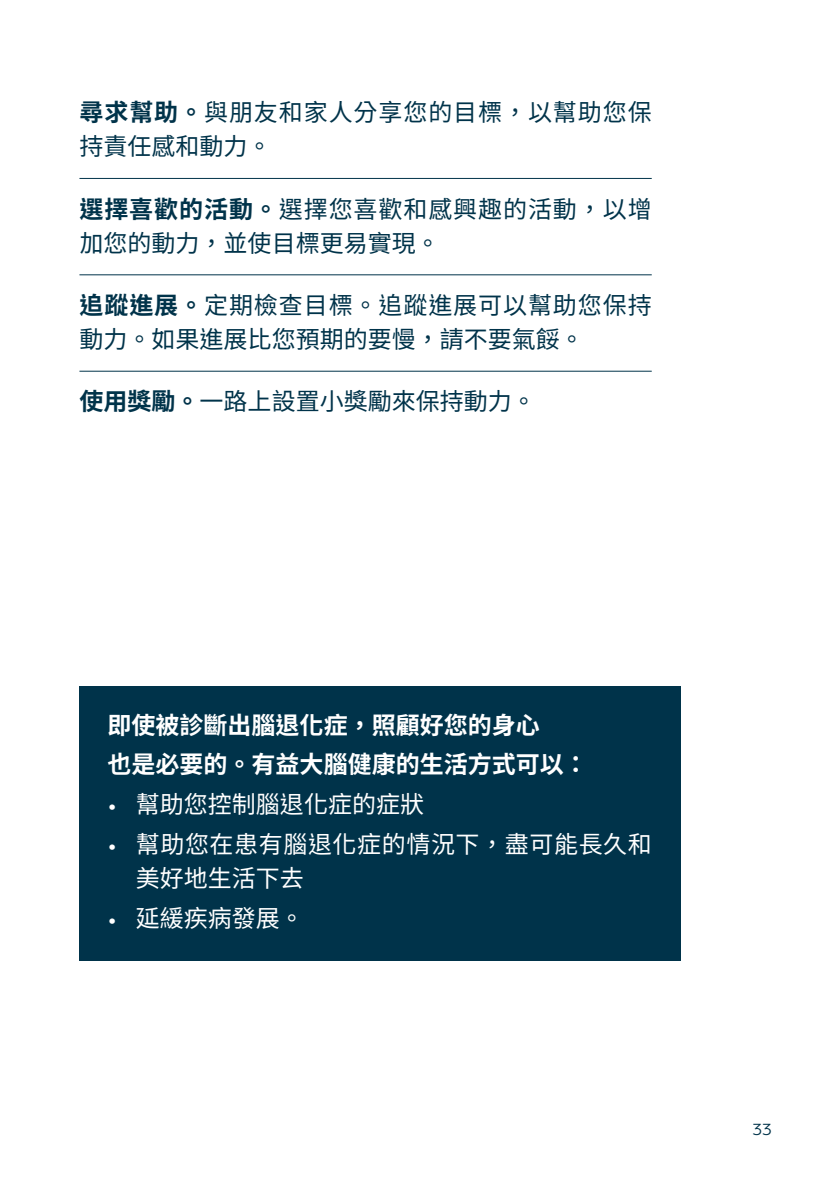
<style>
.page{position:relative;width:840px;height:1191px;background:#fff}
.page>*{position:absolute;margin:0;border:0;box-sizing:border-box;transform-origin:0 0}
.t1{font:24px/34px "Noto Sans CJ Ktc";letter-spacing:.035em;color:#00334a}
.t2{font:24px/34px "Noto Sans CJ Ktc";letter-spacing:.02em;color:#00334a}
.t3{font:700 24px/39.6px "Noto Sans CJ Ktc";color:#fff}
.t4{font:24px/34px "Noto Sans CJ Ktc";letter-spacing:.025em;color:#fff}
.t5{font:24px "Noto Sans CJ Ktc";color:#fff}
.t6{font:24px "Noto Sans CJ Ktc";color:#00334a}
.t7{font:16px "Filson Pro";color:#00334a}
.s1{font-weight:700}
.s2{font-family:"Filson Pro"}
</style>
<div class="page">
<hr style="left:79px;top:178px;width:572px;height:1px;background:#00334a">
<hr style="left:79px;top:274px;width:572px;height:1px;background:#00334a">
<hr style="left:79px;top:371px;width:572px;height:1px;background:#00334a">
<div style="left:79px;top:686px;width:600px;height:81px;background:#00334a"></div>
<div style="left:79px;top:765px;width:600px;height:82px;background:#00334a"></div>
<div style="left:79px;top:805px;width:600px;height:115px;background:#00334a"></div>
<div style="left:79px;top:879px;width:600px;height:82px;background:#00334a"></div>
<h3 class="t1" style="left:79px;top:96px;width:573px"><span class="s1">尋求幫助。</span>與朋友和家人分享您的目標，以幫助您保持責任感和動力。</h3>
<h3 class="t1" style="left:79px;top:192px;width:573px"><span class="s1">選擇喜歡的活動。</span>選擇您喜歡和感興趣的活動，以增加您的動力，並使目標更易實現。</h3>
<h3 class="t2" style="left:79px;top:289px;width:573px"><span class="s1">追蹤進展。</span>定期檢查目標。追蹤進展可以幫助您保持動力。如果進展比您預期的要慢，請不要氣餒。</h3>
<h3 class="t6" style="left:79px;top:388px;width:457px"><span class="s1">使用獎勵。</span>一路上設置小獎勵來保持動力。</h3>
<p class="t3" style="left:107px;top:705px;width:481px">即使被診斷出腦退化症，照顧好您的身心<br>也是必要的。有益大腦健康的生活方式可以：</p>
<p class="t5" style="left:107px;top:791px;width:318px"><span class="s2">•</span> 幫助您控制腦退化症的症狀</p>
<p class="t4" style="left:136px;top:827px;width:517px;text-indent:-28px"><span class="s2">•</span> 幫助您在患有腦退化症的情況下，盡可能長久和美好地生活下去</p>
<p class="t5" style="left:107px;top:904px;width:198px"><span class="s2">•</span> 延緩疾病發展。</p>
<p class="t7" style="left:752px;top:1118px;width:21px">33</p>
</div>
